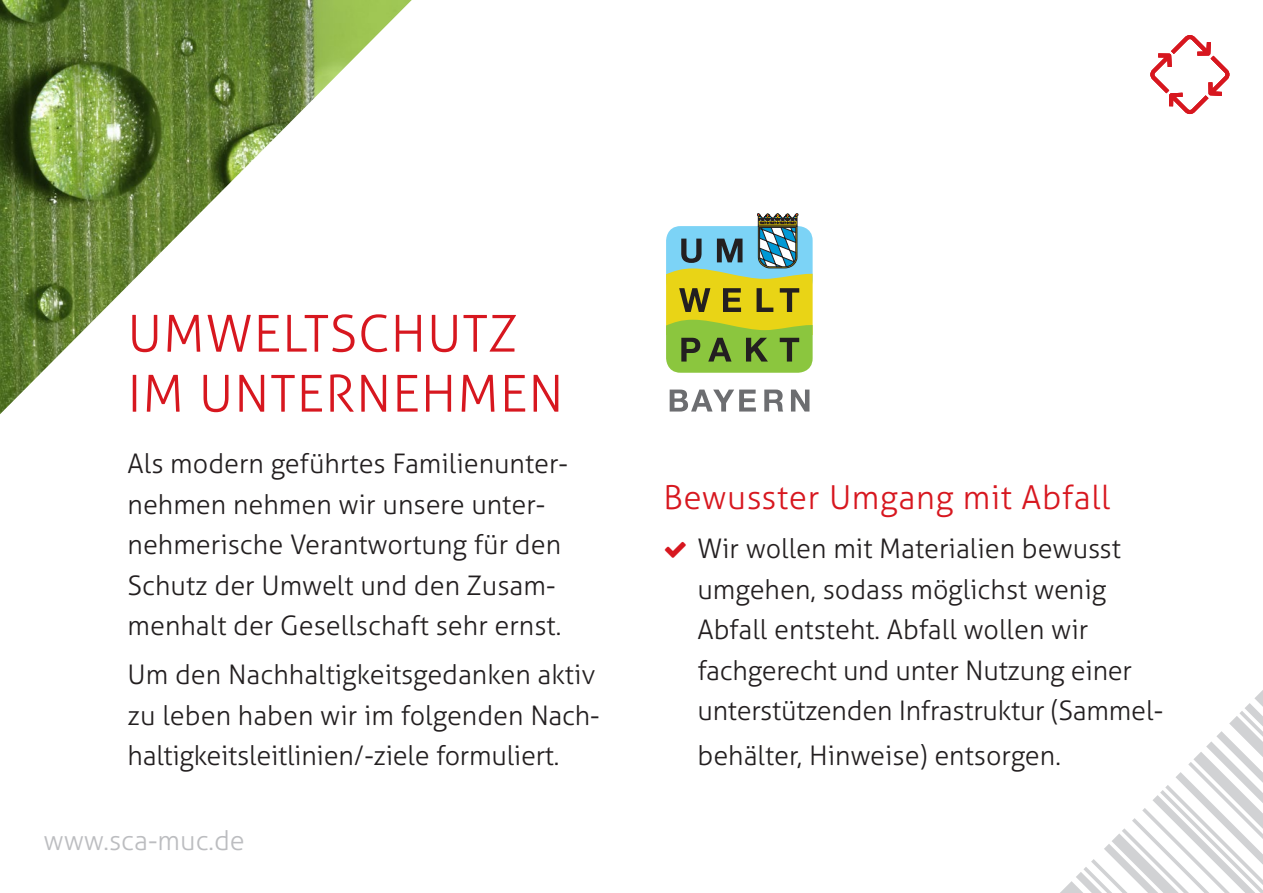
<style>
.page{position:relative;width:1263px;height:893px;background:#fff}
.page>*{position:absolute;margin:0;border:0;box-sizing:border-box;transform-origin:0 0}
.t1{font:300 51px/60px "Aller";letter-spacing:.02em;color:#d7171f}
.t2{font:300 33px "Aller";letter-spacing:.02em;color:#d7171f}
.t3{font:300 27px/40.5px "Aller";color:#231f20}
.t4{font:300 27px "Aller";color:#bcbdc0}
</style>
<div class="page">
<svg style="left:1060px;top:690px;width:203px;height:203px"></svg>
<svg style="left:1150px;top:35px;width:79px;height:80px"></svg>
<img style="left:0;top:0;width:412px;height:414px">
<svg style="left:670px;top:390px;width:139px;height:22px"></svg>
<svg style="left:666px;top:213px;width:147px;height:160px;background:#9ab768"></svg>
<h1 class="t1" style="left:128px;top:304px;width:437px">UMWELTSCHUTZ<br>IM UNTERNEHMEN</h1>
<p class="t3" style="left:128px;top:444px;width:442px">Als modern geführtes Familienunter&shy;nehmen nehmen wir unsere unter&shy;nehmerische Verantwortung für den Schutz der Umwelt und den Zusam&shy;menhalt der Gesellschaft sehr ernst.</p>
<p class="t3" style="left:128px;top:655px;width:473px">Um den Nachhaltigkeitsgedanken aktiv zu leben haben wir im folgenden Nach&shy;haltigkeitsleitlinien/-ziele formuliert.</p>
<p class="t4" style="left:43px;top:824px;width:203px">www.sca-muc.de</p>
<p class="t2" style="left:663px;top:478px;width:449px">Bewusster Umgang mit Abfall</p>
<p class="t3" style="left:697px;top:529px;width:465px">Wir wollen mit Materialien bewusst umgehen, sodass möglichst wenig Abfall entsteht. Abfall wollen wir fachgerecht und unter Nutzung einer unterstützenden Infrastruktur (Sammel-</p>
<p class="t3" style="left:697px;top:736px;width:365px">behälter, Hinweise) entsorgen.</p>
</div>
